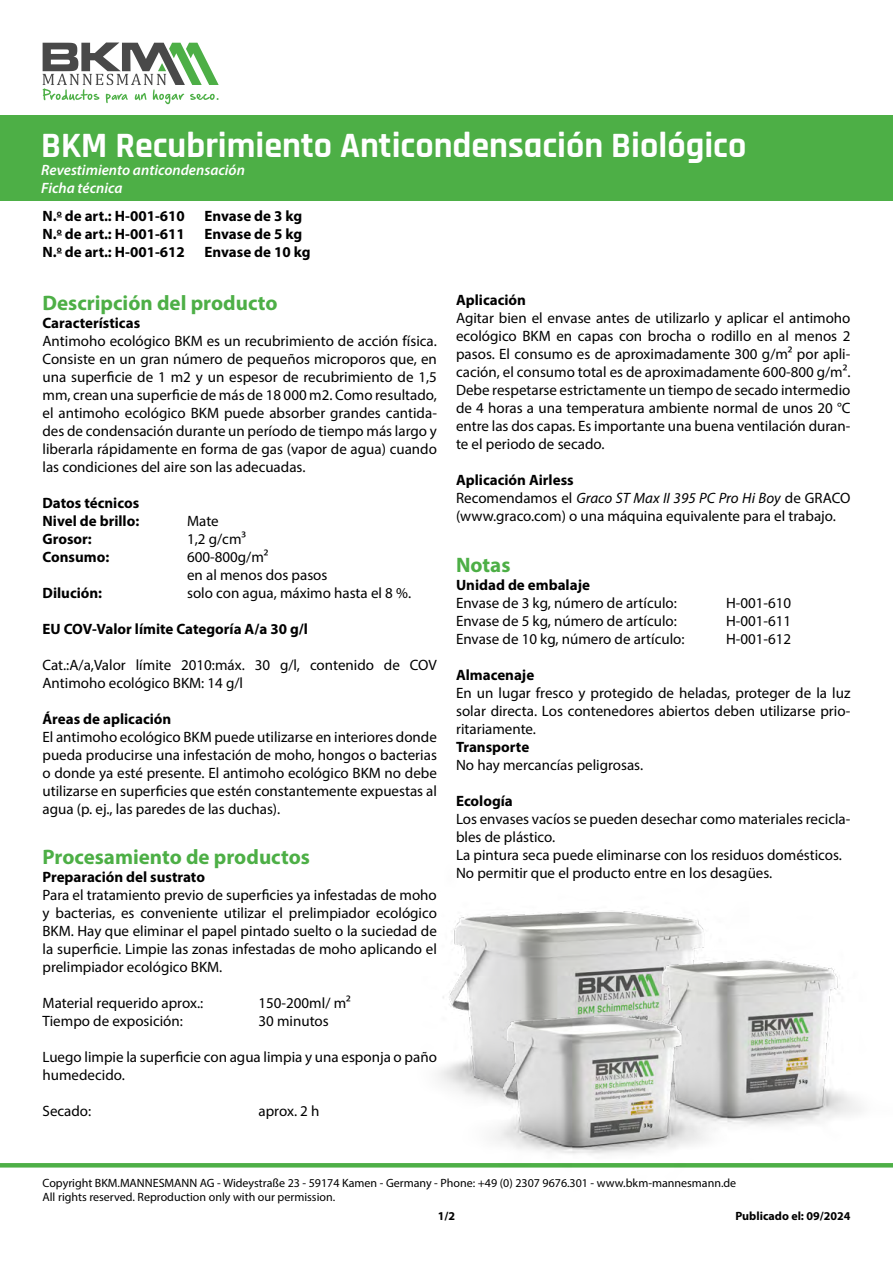
<style>
.page{position:relative;width:893px;height:1263px;background:#fff}
.page>*{position:absolute;margin:0;border:0;box-sizing:border-box;transform-origin:0 0}
.t1{font:700 36px "Rajdhani";color:#fff}
.t2{font:700 21px "Myriad Pro";color:#4daf46}
.t3{font:15px/18px "Myriad Pro";color:#000;text-align:justify}
.t4{font:700 15px/18px "Myriad Pro";color:#000}
.t5{font:italic 600 15px/18px "Myriad Pro";color:#fff}
.t6{font:12px/14.4px "Myriad Pro";color:#000}
.t7{font:700 12px "Myriad Pro";color:#000}
.s1{font-weight:700}
.s2{font-style:italic}
</style>
<div class="page">
<hr style="left:0;top:1163px;width:893px;height:4px;background:#4daf46">
<svg style="left:43px;top:43px;width:176px;height:61px"></svg>
<div style="left:0;top:116px;width:893px;height:85px;background:#4daf46"></div>
<img style="left:805px;top:964px;width:88px;height:204px">
<img style="left:380px;top:911px;width:425px;height:257px">
<h1 class="t1" style="left:41px;top:123px;width:707px">BKM Recubrimiento Anticondensación Biológico</h1>
<p class="t5" style="left:41px;top:160px;width:205px">Revestimiento anticondensación<br>Ficha técnica</p>
<p class="t4" style="left:43px;top:206px;width:144px">N.<sup>o</sup> de art.: H-001-610</p>
<p class="t4" style="left:205px;top:206px;width:99px">Envase de 3 kg</p>
<p class="t4" style="left:43px;top:224px;width:144px">N.<sup>o</sup> de art.: H-001-611</p>
<p class="t4" style="left:205px;top:224px;width:99px">Envase de 5 kg</p>
<p class="t4" style="left:43px;top:242px;width:144px">N.<sup>o</sup> de art.: H-001-612</p>
<p class="t4" style="left:205px;top:242px;width:108px">Envase de 10 kg</p>
<h2 class="t2" style="left:43px;top:289px;width:236px">Descripción del producto</h2>
<p class="t4" style="left:43px;top:313px;width:99px">Características</p>
<p class="t3" style="left:43px;top:331px;width:396px">Antimoho ecológico BKM es un recubrimiento de acción física.<br>Consiste en un gran número de pequeños microporos que, en una superficie de 1 m2 y un espesor de recubrimiento de 1,5 mm, crean una superficie de más de 18 000 m2. Como resultado, el antimoho ecológico BKM puede absorber grandes cantida&shy;des de condensación durante un período de tiempo más largo y liberarla rápidamente en forma de gas (vapor de agua) cuando las condiciones del aire son las adecuadas.</p>
<p class="t4" style="left:43px;top:493px;width:98px">Datos técnicos<br>Nivel de brillo:</p>
<p class="t3" style="left:187px;top:511px;width:33px">Mate</p>
<p class="t4" style="left:43px;top:529px;width:51px">Grosor:</p>
<p class="t3" style="left:187px;top:529px;width:61px">1,2 g/cm3</p>
<p class="t4" style="left:43px;top:547px;width:68px">Consumo:</p>
<p class="t3" style="left:187px;top:547px;width:142px">600-800g/m2<br>en al menos dos pasos</p>
<p class="t4" style="left:43px;top:583px;width:61px">Dilución:</p>
<p class="t3" style="left:187px;top:583px;width:225px">solo con agua, máximo hasta el 8 %.</p>
<p class="t4" style="left:43px;top:619px;width:267px">EU COV-Valor límite Categoría A/a 30 g/l</p>
<p class="t3" style="left:43px;top:655px;width:396px">Cat.:A/a,Valor límite 2010:máx. 30 g/l, contenido de COV<br>Antimoho ecológico BKM: 14 g/l</p>
<p class="t4" style="left:43px;top:709px;width:130px">Áreas de aplicación</p>
<p class="t3" style="left:43px;top:727px;width:396px">El antimoho ecológico BKM puede utilizarse en interiores donde pueda producirse una infestación de moho, hongos o bacterias o donde ya esté presente. El antimoho ecológico BKM no debe utilizarse en superficies que estén constantemente expuestas al agua (p. ej., las paredes de las duchas).</p>
<h2 class="t2" style="left:43px;top:843px;width:269px">Procesamiento de productos</h2>
<p class="t4" style="left:43px;top:867px;width:164px">Preparación del sustrato</p>
<p class="t3" style="left:43px;top:886px;width:396px">Para el tratamiento previo de superficies ya infestadas de moho y bacterias, es conveniente utilizar el prelimpiador ecológico BKM. Hay que eliminar el papel pintado suelto o la suciedad de la superficie. Limpie las zonas infestadas de moho aplicando el prelimpiador ecológico BKM.</p>
<p class="t3" style="left:43px;top:994px;width:162px">Material requerido aprox.:</p>
<p class="t3" style="left:259px;top:994px;width:94px">150-200ml/ m2</p>
<p class="t3" style="left:43px;top:1012px;width:142px">Tiempo de exposición:</p>
<p class="t3" style="left:259px;top:1012px;width:72px">30 minutos</p>
<p class="t3" style="left:43px;top:1048px;width:396px">Luego limpie la superficie con agua limpia y una esponja o paño humedecido.</p>
<p class="t3" style="left:43px;top:1102px;width:50px">Secado:</p>
<p class="t3" style="left:259px;top:1102px;width:62px">aprox. 2 h</p>
<p class="t4" style="left:456px;top:291px;width:72px">Aplicación</p>
<p class="t3" style="left:456px;top:309px;width:396px">Agitar bien el envase antes de utilizarlo y aplicar el antimoho ecológico BKM en capas con brocha o rodillo en al menos 2 pasos. El consumo es de aproximadamente 300 g/m² por apli&shy;cación, el consumo total es de aproximadamente 600-800 g/m².<br>Debe respetarse estrictamente un tiempo de secado intermedio de 4 horas a una temperatura ambiente normal de unos 20 °C entre las dos capas. Es importante una buena ventilación duran&shy;te el periodo de secado.</p>
<p class="t3" style="left:456px;top:471px;width:396px;text-align:left"><span class="s1">Aplicación Airless<br></span>Recomendamos el <span class="s2">Graco ST Max II 395 PC Pro Hi Boy</span> de GRACO (www.graco.com) o una máquina equivalente para el trabajo.</p>
<h2 class="t2" style="left:456px;top:551px;width:56px">Notas</h2>
<p class="t4" style="left:456px;top:575px;width:135px">Unidad de embalaje</p>
<p class="t3" style="left:456px;top:593px;width:222px">Envase de 3 kg, número de artículo:</p>
<p class="t3" style="left:726px;top:593px;width:67px">H-001-610</p>
<p class="t3" style="left:456px;top:611px;width:222px">Envase de 5 kg, número de artículo:</p>
<p class="t3" style="left:726px;top:611px;width:67px">H-001-611</p>
<p class="t3" style="left:456px;top:629px;width:230px">Envase de 10 kg, número de artículo:</p>
<p class="t3" style="left:726px;top:629px;width:67px">H-001-612</p>
<p class="t4" style="left:456px;top:665px;width:80px">Almacenaje</p>
<p class="t3" style="left:456px;top:683px;width:396px">En un lugar fresco y protegido de heladas, proteger de la luz solar directa. Los contenedores abiertos deben utilizarse prio&shy;ritariamente.</p>
<p class="t4" style="left:456px;top:737px;width:75px">Transporte</p>
<p class="t3" style="left:456px;top:755px;width:189px">No hay mercancías peligrosas.</p>
<p class="t4" style="left:456px;top:791px;width:58px">Ecología</p>
<p class="t3" style="left:456px;top:809px;width:396px;text-align:left">Los envases vacíos se pueden desechar como materiales recicla&shy;bles de plástico.<br>La pintura seca puede eliminarse con los residuos domésticos.<br>No permitir que el producto entre en los desagües.</p>
<p class="t6" style="left:43px;top:1175px;width:695px">Copyright BKM.MANNESMANN AG - Wideystraße 23 - 59174 Kamen - Germany - Phone: +49 (0) 2307 9676.301 - www.bkm-mannesmann.de<br>All rights reserved. Reproduction only with our permission.</p>
<p class="t7" style="left:438px;top:1208px;width:19px">1/2</p>
<p class="t7" style="left:735px;top:1208px;width:117px">Publicado el: 09/2024</p>
</div>
